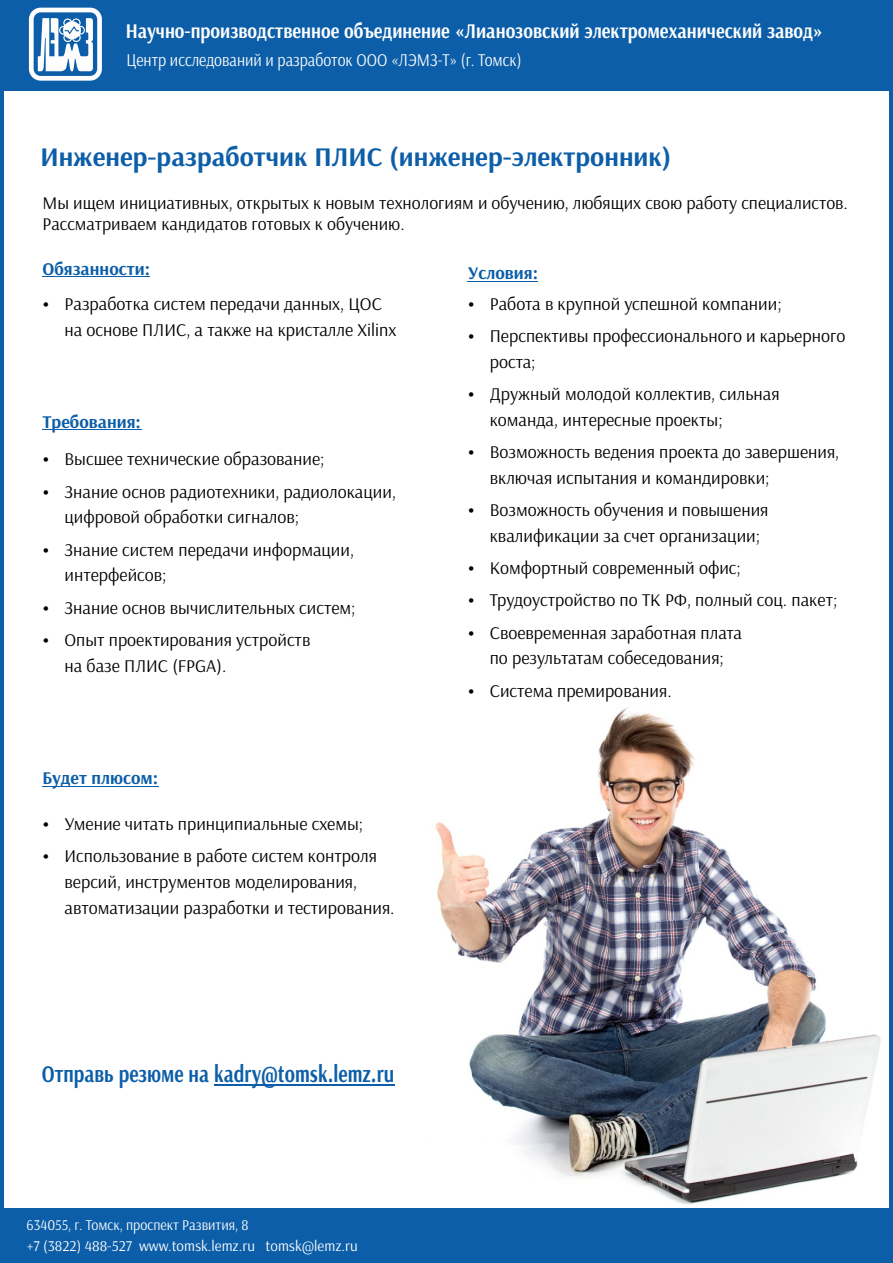
<style>
.page{position:relative;width:893px;height:1263px;background:#fff}
.page>*{position:absolute;margin:0;border:0;box-sizing:border-box;transform-origin:0 0}
.t1{font:700 27px "Arsenal";color:#0c5ea8}
.t2{font:700 24px "Arsenal";color:#0c5ea8;scale:.81 1}
.t3{font:700 21px "Arsenal";color:#fefefe;scale:.88 1}
.t4{font:18px/32.2px "Arsenal";color:#000}
.t5{font:18px "Arsenal";color:#fefefe;scale:.88 1}
.t6{font:700 18px "Arsenal";color:#0c5ea8}
.t7{font:17.85px/21.3px "Arsenal";color:#000}
.t8{font:15px/20.5px "Arsenal";color:#fefefe;scale:.93 1}
</style>
<div class="page">
<img style="left:435px;top:707px;width:445px;height:497px">
<div style="left:0;top:0;width:893px;height:90px;background:#0c5ea8"></div>
<svg style="left:29px;top:8px;width:73px;height:73px"></svg>
<hr style="left:0;top:90px;width:3px;height:1173px;background:#0c5ea8">
<hr style="left:889px;top:90px;width:4px;height:1169px;background:#0c5ea8">
<div style="left:1px;top:1208px;width:890px;height:55px;background:#0c5ea8"></div>
<hr style="left:43px;top:276px;width:107px;height:1px;background:#0c5ea8">
<hr style="left:468px;top:281px;width:70px;height:1px;background:#0c5ea8">
<hr style="left:43px;top:429px;width:99px;height:1px;background:#0c5ea8">
<hr style="left:214px;top:1084px;width:180px;height:1px;background:#0c5ea8">
<hr style="left:43px;top:786px;width:116px;height:1px;background:#0c5ea8">
<p class="t3" style="left:126px;top:23px;width:794px">Научно-производственное объединение «Лианозовский электромеханический завод»</p>
<p class="t5" style="left:126px;top:53px;width:450px">Центр исследований и разработок ООО «ЛЭМЗ-Т» (г. Томск)</p>
<h1 class="t1" style="left:40px;top:146px;width:633px">Инженер-разработчик ПЛИС (инженер-электронник)</h1>
<p class="t7" style="left:43px;top:194px;width:807px">Мы ищем инициативных, открытых к новым технологиям и обучению, любящих свою работу специалистов.<br>Рассматриваем кандидатов готовых к обучению.</p>
<p class="t6" style="left:43px;top:261px;width:109px">Обязанности:</p>
<p class="t6" style="left:468px;top:265px;width:72px">Условия:</p>
<p class="t4" style="left:65px;top:292px;width:333px;line-height:25.8px">Разработка систем передачи данных, ЦОС на основе ПЛИС, а также на кристалле Xilinx</p>
<p class="t6" style="left:42px;top:414px;width:100px">Требования:</p>
<p class="t4" style="left:65px;top:445px;width:333px">Высшее технические образование;<br>Знание основ радиотехники, радиолокации,</p>
<p class="t4" style="left:65px;top:503px;width:291px">цифровой обработки сигналов;<br>Знание систем передачи информации,</p>
<p class="t4" style="left:65px;top:561px;width:293px">интерфейсов;<br>Знание основ вычислительных систем;<br>Опыт проектирования устройств</p>
<p class="t4" style="left:65px;top:651px;width:163px">на базе ПЛИС (FPGA).</p>
<p class="t6" style="left:42px;top:771px;width:117px">Будет плюсом:</p>
<p class="t4" style="left:65px;top:809px;width:314px">Умение читать принципиальные схемы;<br>Использование в работе систем контроля</p>
<p class="t4" style="left:65px;top:870px;width:332px;line-height:25.8px">версий, инструментов моделирования, автоматизации разработки и тестирования.</p>
<h2 class="t2" style="left:42px;top:1064px;width:436px">Отправь резюме на kadry@tomsk.lemz.ru</h2>
<p class="t8" style="left:27px;top:1216px;width:358px">634055, г. Томск, проспект Развития, 8<br>+7 (3822) 488-527 www.tomsk.lemz.ru tomsk@lemz.ru</p>
<p class="t4" style="left:490px;top:289px;width:357px">Работа в крупной успешной компании;<br>Перспективы профессионального и карьерного</p>
<p class="t4" style="left:490px;top:347px;width:291px">роста;<br>Дружный молодой коллектив, сильная</p>
<p class="t4" style="left:490px;top:405px;width:351px">команда, интересные проекты;<br>Возможность ведения проекта до завершения,</p>
<p class="t4" style="left:490px;top:463px;width:281px">включая испытания и командировки;<br>Возможность обучения и повышения</p>
<p class="t4" style="left:490px;top:521px;width:349px">квалификации за счет организации; Комфортный современный офис; Трудоустройство по ТК РФ, полный соц. пакет; Своевременная заработная плата</p>
<p class="t4" style="left:490px;top:644px;width:236px">по результатам собеседования;<br>Система премирования.</p>
</div>
